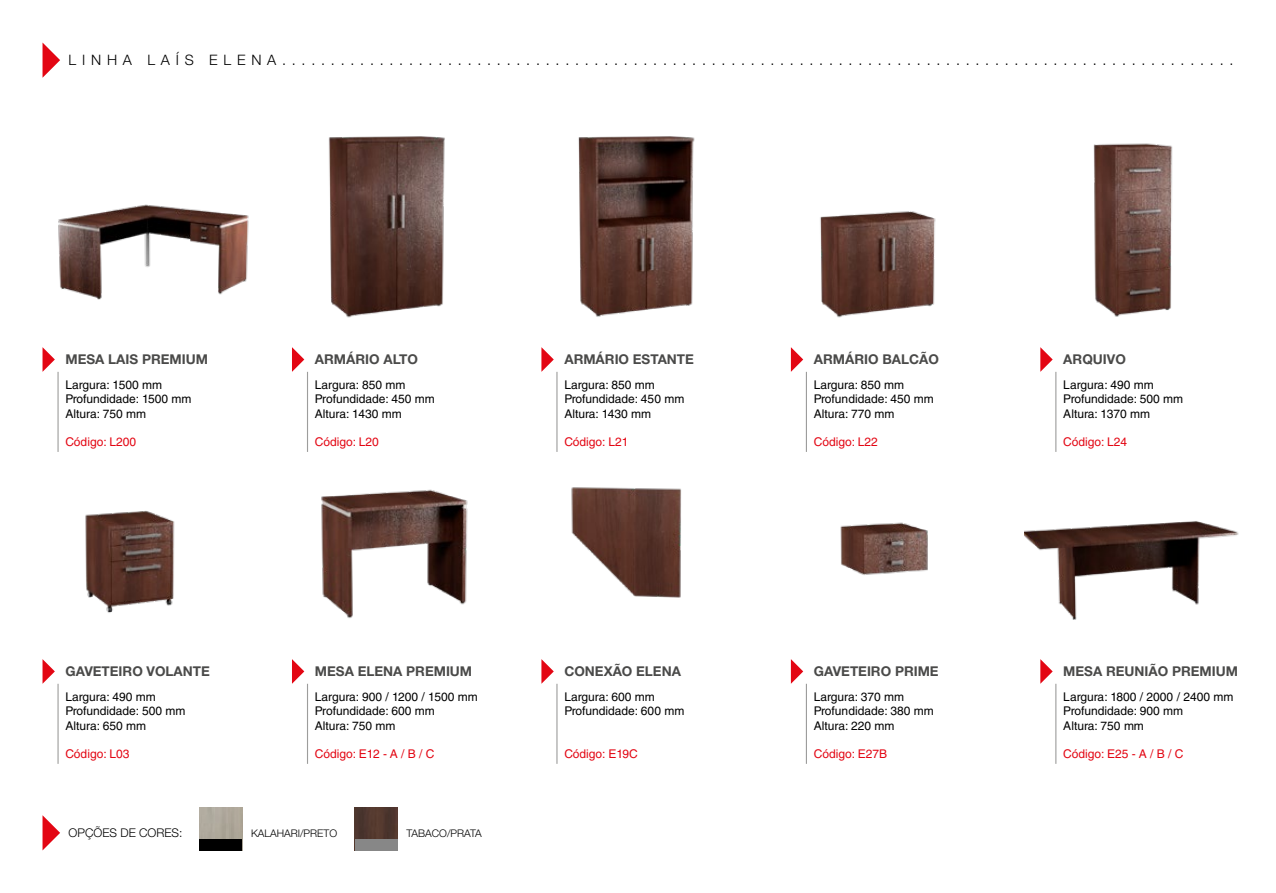
<style>
.page{position:relative;width:1276px;height:893px;background:#fff}
.page>*{position:absolute;margin:0;border:0;box-sizing:border-box;transform-origin:0 0}
.t1{font:300 14.4px "Helvetica Neue LT Std";letter-spacing:.4em;color:#000}
.t2{font:700 13.5px "Helvetica Neue LT Std";color:#4a4a49}
.t3{font:12px/14.4px "Helvetica LT Std";color:#000}
.t4{font:12px "Helvetica LT Std";color:#e30613}
.t5{font:300 12px "Helvetica Neue LT Std";color:#000}
.t6{font:300 10.5px "Helvetica Neue LT Std";color:#000}
</style>
<div class="page">
<svg style="left:43px;top:43px;width:17px;height:34px"></svg>
<img style="left:85px;top:510px;width:90px;height:103px">
<svg style="left:43px;top:659px;width:12px;height:25px"></svg>
<hr style="left:57px;top:684px;width:2px;height:80px;background:#9d9d9c">
<svg style="left:292px;top:659px;width:12px;height:25px"></svg>
<hr style="left:307px;top:684px;width:1px;height:80px;background:#9d9d9c">
<img style="left:321px;top:489px;width:147px;height:129px">
<svg style="left:541px;top:659px;width:13px;height:25px"></svg>
<hr style="left:556px;top:684px;width:1px;height:80px;background:#9d9d9c">
<img style="left:557px;top:394px;width:124px;height:204px">
<svg style="left:791px;top:659px;width:12px;height:25px"></svg>
<hr style="left:806px;top:684px;width:1px;height:80px;background:#9d9d9c">
<img style="left:805px;top:394px;width:123px;height:181px">
<svg style="left:1040px;top:659px;width:12px;height:25px"></svg>
<hr style="left:1055px;top:684px;width:1px;height:80px;background:#9d9d9c">
<img style="left:1024px;top:394px;width:215px;height:226px">
<svg style="left:43px;top:347px;width:12px;height:25px"></svg>
<hr style="left:57px;top:372px;width:2px;height:80px;background:#9d9d9c">
<img style="left:58px;top:204px;width:191px;height:96px">
<svg style="left:292px;top:347px;width:12px;height:25px"></svg>
<hr style="left:307px;top:372px;width:1px;height:80px;background:#9d9d9c">
<img style="left:328px;top:136px;width:117px;height:182px">
<svg style="left:541px;top:347px;width:13px;height:25px"></svg>
<hr style="left:556px;top:372px;width:1px;height:80px;background:#9d9d9c">
<img style="left:578px;top:136px;width:117px;height:181px">
<svg style="left:791px;top:347px;width:12px;height:25px"></svg>
<hr style="left:806px;top:372px;width:1px;height:80px;background:#9d9d9c">
<img style="left:820px;top:211px;width:116px;height:107px">
<svg style="left:1040px;top:347px;width:12px;height:25px"></svg>
<hr style="left:1055px;top:372px;width:1px;height:80px;background:#9d9d9c">
<img style="left:1093px;top:143px;width:80px;height:174px">
<svg style="left:43px;top:816px;width:17px;height:34px"></svg>
<div style="left:200px;top:839px;width:42px;height:11px;background:#000"></div>
<img style="left:355px;top:808px;width:42px;height:31px">
<div style="left:355px;top:839px;width:42px;height:11px;background:#878787"></div>
<p class="t1" style="left:69px;top:51px;width:1166px">LINHA LAÍS ELENA..................................................................................................</p>
<p class="t2" style="left:65px;top:351px;width:144px">MESA LAIS PREMIUM</p>
<p class="t3" style="left:65px;top:377px;width:128px">Largura: 1500 mm<br>Profundidade: 1500 mm<br>Altura: 750 mm</p>
<p class="t4" style="left:65px;top:435px;width:72px">Código: L200</p>
<p class="t2" style="left:315px;top:351px;width:104px">ARMÁRIO ALTO</p>
<p class="t3" style="left:315px;top:377px;width:121px">Largura: 850 mm<br>Profundidade: 450 mm<br>Altura: 1430 mm</p>
<p class="t4" style="left:315px;top:435px;width:65px">Código: L20</p>
<p class="t2" style="left:564px;top:351px;width:131px">ARMÁRIO ESTANTE</p>
<p class="t3" style="left:564px;top:377px;width:121px">Largura: 850 mm<br>Profundidade: 450 mm<br>Altura: 1430 mm</p>
<p class="t4" style="left:564px;top:435px;width:65px">Código: L21</p>
<p class="t2" style="left:65px;top:663px;width:146px">GAVETEIRO VOLANTE</p>
<p class="t3" style="left:65px;top:689px;width:121px">Largura: 490 mm<br>Profundidade: 500 mm<br>Altura: 650 mm</p>
<p class="t4" style="left:65px;top:747px;width:65px">Código: L03</p>
<p class="t2" style="left:315px;top:663px;width:159px">MESA ELENA PREMIUM</p>
<p class="t3" style="left:315px;top:689px;width:164px">Largura: 900 / 1200 / 1500 mm<br>Profundidade: 600 mm<br>Altura: 750 mm</p>
<p class="t4" style="left:315px;top:747px;width:121px">Código: E12 - A / B / C</p>
<p class="t5" style="left:69px;top:825px;width:115px">OPÇÕES DE CORES:</p>
<p class="t6" style="left:251px;top:826px;width:87px">KALAHARI/PRETO</p>
<p class="t6" style="left:406px;top:826px;width:77px">TABACO/PRATA</p>
<p class="t2" style="left:564px;top:663px;width:118px">CONEXÃO ELENA</p>
<p class="t3" style="left:564px;top:689px;width:121px">Largura: 600 mm<br>Profundidade: 600 mm</p>
<p class="t4" style="left:564px;top:747px;width:75px">Código: E19C</p>
<p class="t2" style="left:814px;top:351px;width:126px">ARMÁRIO BALCÃO</p>
<p class="t3" style="left:814px;top:377px;width:121px">Largura: 850 mm<br>Profundidade: 450 mm<br>Altura: 770 mm</p>
<p class="t4" style="left:814px;top:435px;width:65px">Código: L22</p>
<p class="t2" style="left:814px;top:663px;width:126px">GAVETEIRO PRIME</p>
<p class="t3" style="left:814px;top:689px;width:121px">Largura: 370 mm<br>Profundidade: 380 mm<br>Altura: 220 mm</p>
<p class="t4" style="left:814px;top:747px;width:75px">Código: E27B</p>
<p class="t2" style="left:1063px;top:351px;width:64px">ARQUIVO</p>
<p class="t3" style="left:1063px;top:377px;width:121px">Largura: 490 mm<br>Profundidade: 500 mm<br>Altura: 1370 mm</p>
<p class="t4" style="left:1063px;top:435px;width:65px">Código: L24</p>
<p class="t2" style="left:1063px;top:663px;width:176px">MESA REUNIÃO PREMIUM</p>
<p class="t3" style="left:1063px;top:689px;width:171px">Largura: 1800 / 2000 / 2400 mm<br>Profundidade: 900 mm<br>Altura: 750 mm</p>
<p class="t4" style="left:1063px;top:747px;width:122px">Código: E25 - A / B / C</p>
</div>
